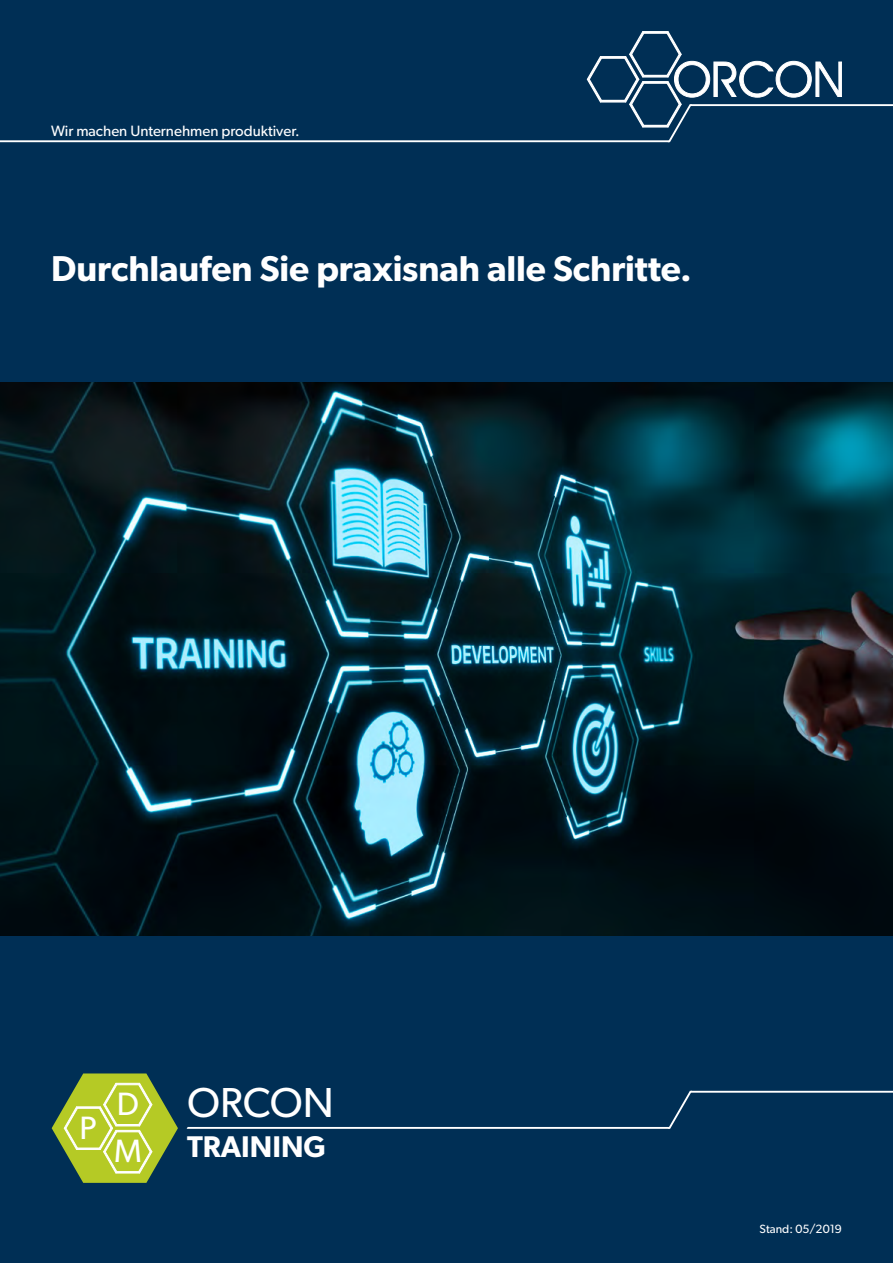
<style>
.page{position:relative;width:893px;height:1263px;background:#002f55}
.page>*{position:absolute;margin:0;border:0;box-sizing:border-box;transform-origin:0 0}
.t1{font:42px "Gibson";color:#fff}
.t2{font:600 36px "Gibson";color:#fff}
.t3{font:32.4px/47.1px "Gibson";color:#fff}
.t4{font:600 30px "Gibson";color:#fff}
.t5{font:15px "Gibson";color:#fff}
.t6{font:12px "Gibson";color:#fff}
</style>
<div class="page">
<hr style="left:0;top:140px;width:670px;height:2px;background:#fff">
<svg style="left:587px;top:31px;width:255px;height:112px"></svg>
<hr style="left:690px;top:104px;width:203px;height:2px;background:#fff">
<hr style="left:187px;top:1127px;width:483px;height:2px;background:#fff">
<svg style="left:666px;top:1090px;width:28px;height:39px"></svg>
<hr style="left:690px;top:1091px;width:203px;height:2px;background:#fff">
<img style="left:0;top:383px;width:893px;height:552px">
<svg style="left:51px;top:1073px;width:127px;height:110px"></svg>
<p class="t5" style="left:51px;top:122px;width:250px">Wir machen Unternehmen produktiver.</p>
<p class="t2" style="left:51px;top:247px;width:642px">Durchlaufen Sie praxisnah alle Schritte.</p>
<p class="t3" style="left:79px;top:1103px;width:19px">P</p>
<p class="t3" style="left:114px;top:1079px;width:29px">D<br>M</p>
<p class="t1" style="left:187px;top:1077px;width:148px">ORCON</p>
<p class="t4" style="left:187px;top:1129px;width:140px">TRAINING</p>
<p class="t6" style="left:760px;top:1222px;width:84px">Stand: 05/2019</p>
</div>
